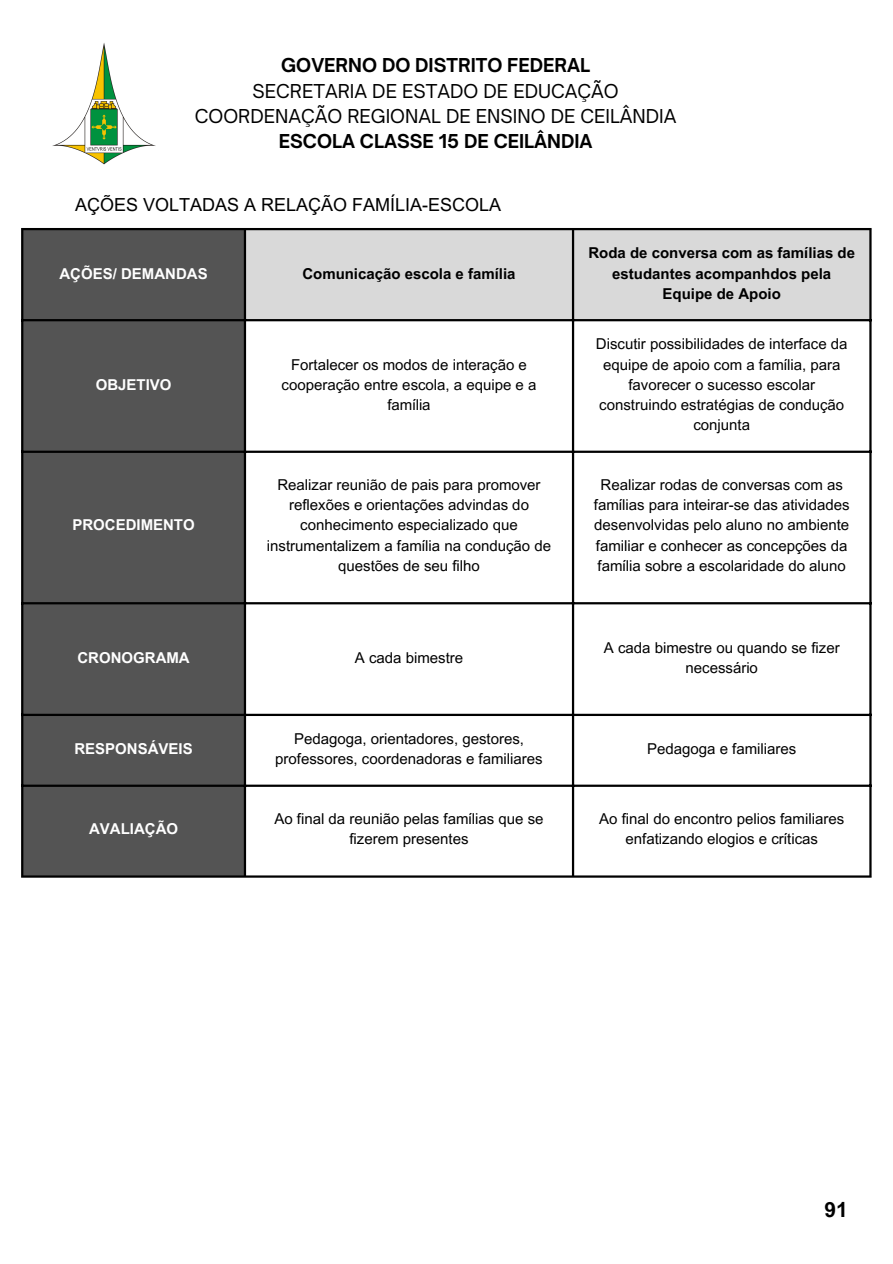
<style>
.page{position:relative;width:893px;height:1264px;background:#fff}
.page>*{position:absolute;margin:0;border:0;box-sizing:border-box;transform-origin:0 0}
.t1{font:700 21px "Arial MT Pro";color:#000}
.t2{font:18.3px "Open Sauce One";color:#000}
.t3{font:700 18.3px "Open Sauce One";color:#000}
.t4{font:18px "Arial MT Pro";color:#000}
.t5{font:15px/20.2px "Arial MT Pro";color:#000;text-align:center}
.t6{font:700 15px/20.2px "Arial MT Pro";color:#000;text-align:center}
.t7{font:700 15px "Arial MT Pro";color:#fff}
</style>
<div class="page">
<img style="left:52px;top:43px;width:104px;height:122px">
<svg style="left:23px;top:230px;width:221px;height:645px;background:#515151"></svg>
<div style="left:246px;top:230px;width:623px;height:89px;background:#d9d9d9"></div>
<hr style="left:21px;top:230px;width:2px;height:645px;background:#000">
<hr style="left:244px;top:230px;width:2px;height:645px;background:#000">
<hr style="left:572px;top:230px;width:2px;height:645px;background:#000">
<hr style="left:869px;top:230px;width:2px;height:645px;background:#000">
<hr style="left:21px;top:228px;width:850px;height:2px;background:#000">
<hr style="left:21px;top:319px;width:850px;height:2px;background:#000">
<hr style="left:21px;top:450px;width:850px;height:3px;background:#000">
<hr style="left:21px;top:602px;width:850px;height:2px;background:#000">
<hr style="left:21px;top:713px;width:850px;height:3px;background:#000">
<hr style="left:21px;top:784px;width:850px;height:2px;background:#000">
<hr style="left:21px;top:875px;width:850px;height:2px;background:#000">
<p class="t3" style="left:281px;top:54px;width:310px">GOVERNO DO DISTRITO FEDERAL</p>
<p class="t2" style="left:252px;top:79px;width:367px">SECRETARIA DE ESTADO DE EDUCAÇÃO</p>
<p class="t2" style="left:195px;top:105px;width:483px">COORDENAÇÃO REGIONAL DE ENSINO DE CEILÂNDIA</p>
<p class="t3" style="left:279px;top:130px;width:315px">ESCOLA CLASSE 15 DE CEILÂNDIA</p>
<p class="t4" style="left:75px;top:198px;width:427px">AÇÕES VOLTADAS A RELAÇÃO FAMÍLIA-ESCOLA</p>
<p class="t7" style="left:59px;top:268px;width:150px">AÇÕES/ DEMANDAS</p>
<p class="t6" style="left:302px;top:265px;width:215px">Comunicação escola e família</p>
<p class="t7" style="left:96px;top:379px;width:77px">OBJETIVO</p>
<p class="t5" style="left:281px;top:356px;width:256px">Fortalecer os modos de interação e cooperação entre escola, a equipe e a família</p>
<p class="t6" style="left:588px;top:245px;width:268px">Roda de conversa com as famílias de estudantes acompanhdos pela<br>Equipe de Apoio</p>
<p class="t5" style="left:596px;top:336px;width:253px">Discutir possibilidades de interface da equipe de apoio com a família, para favorecer o sucesso escolar construindo estratégias de condução conjunta</p>
<p class="t7" style="left:72px;top:519px;width:124px">PROCEDIMENTO</p>
<p class="t5" style="left:267px;top:476px;width:285px">Realizar reunião de pais para promover reflexões e orientações advindas do conhecimento especializado que instrumentalizem a família na condução de questões de seu filho</p>
<p class="t5" style="left:594px;top:476px;width:257px">Realizar rodas de conversas com as famílias para inteirar-se das atividades desenvolvidas pelo aluno no ambiente familiar e conhecer as concepções da família sobre a escolaridade do aluno</p>
<p class="t7" style="left:77px;top:652px;width:114px">CRONOGRAMA</p>
<p class="t5" style="left:355px;top:649px;width:110px">A cada bimestre</p>
<p class="t5" style="left:603px;top:639px;width:237px">A cada bimestre ou quando se fizer necessário</p>
<p class="t7" style="left:74px;top:743px;width:120px">RESPONSÁVEIS</p>
<p class="t5" style="left:275px;top:730px;width:269px">Pedagoga, orientadores, gestores, professores, coordenadoras e familiares</p>
<p class="t5" style="left:647px;top:740px;width:151px">Pedagoga e familiares</p>
<p class="t7" style="left:89px;top:823px;width:91px">AVALIAÇÃO</p>
<p class="t5" style="left:274px;top:810px;width:270px">Ao final da reunião pelas famílias que se fizerem presentes</p>
<p class="t5" style="left:599px;top:810px;width:246px">Ao final do encontro pelios familiares enfatizando elogios e críticas</p>
<p class="t1" style="left:824px;top:1201px;width:25px">91</p>
</div>
